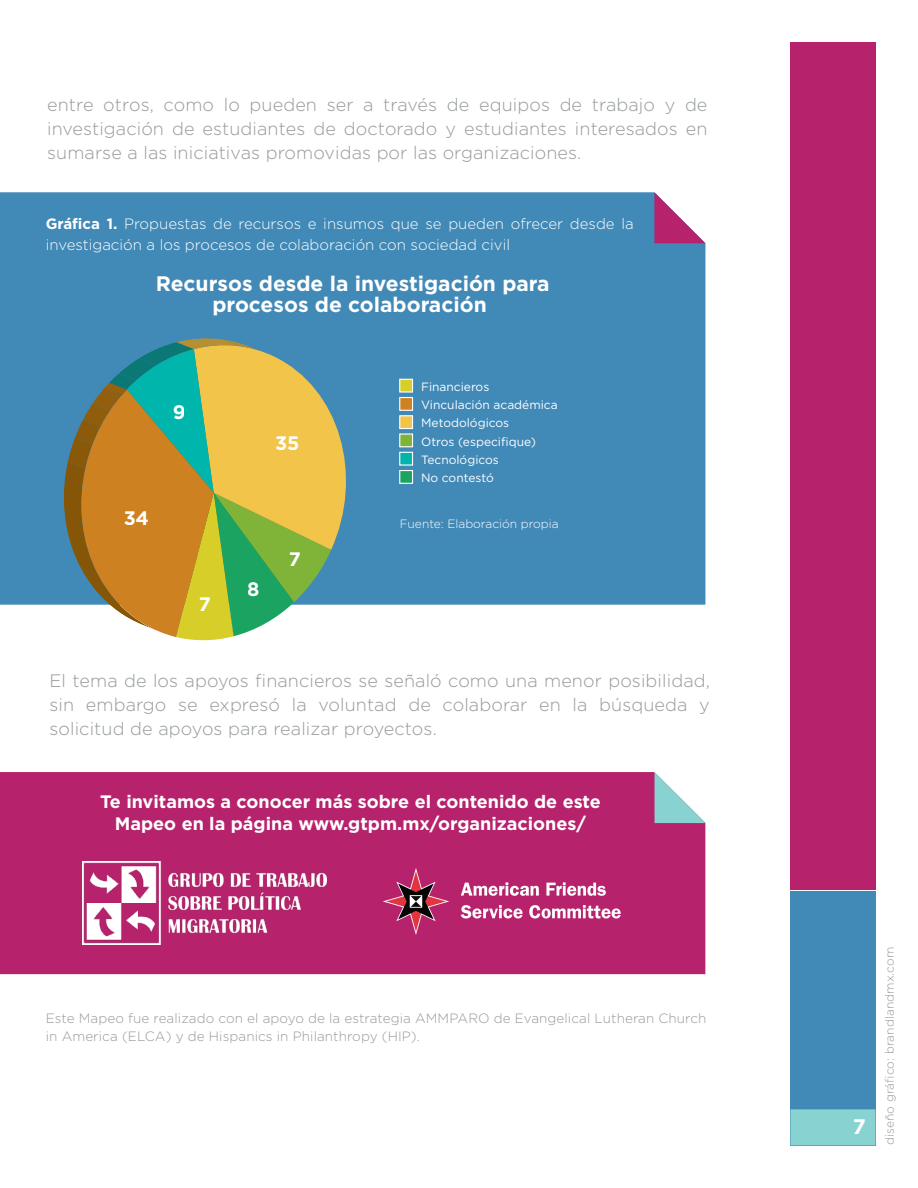
<style>
.page{position:relative;width:918px;height:1188px;background:#fff}
.page>*{position:absolute;margin:0;border:0;box-sizing:border-box;transform-origin:0 0}
.t1{font:700 21px/21px "Gotham";color:#fff;text-align:center}
.t2{font:700 19.5px "Gotham";color:#fff}
.t3{font:300 18px/24px "Gotham";letter-spacing:.005em;color:#95999b;text-align:justify}
.t4{font:700 18px/22.5px "Gotham";color:#fff;text-align:center}
.t5{font:300 15px/21px "Gotham";color:#fff}
.t6{font:300 13.5px/18px "Gotham";letter-spacing:.005em;color:#95999b}
.t7{font:12px/18.3px "Gotham";color:#fff}
.t8{font:300 12px "Gotham";letter-spacing:.005em;color:#95999b}
.t9{font:300 12px "Gotham";color:#fff}
.s1{font-weight:700}
</style>
<div class="page">
<div style="left:790px;top:43px;width:85px;height:847px;background:#b6236c"></div>
<div style="left:790px;top:891px;width:85px;height:254px;background:#4189b7"></div>
<div style="left:790px;top:1109px;width:85px;height:36px;background:#89d2d2"></div>
<div style="left:0;top:192px;width:705px;height:413px;background:#4189b7"></div>
<svg style="left:654px;top:192px;width:51px;height:51px"></svg>
<svg style="left:58px;top:338px;width:307px;height:303px;background:#9da467"></svg>
<div style="left:399px;top:379px;width:14px;height:14px;background:#d7ce2a;border:1px solid #fff"></div>
<div style="left:399px;top:397px;width:14px;height:14px;background:#cd8121;border:1px solid #fff"></div>
<div style="left:399px;top:415px;width:14px;height:14px;background:#f2c44a;border:1px solid #fff"></div>
<div style="left:399px;top:433px;width:14px;height:14px;background:#7fb438;border:1px solid #fff"></div>
<div style="left:399px;top:452px;width:14px;height:14px;background:#00b5ac;border:1px solid #fff"></div>
<div style="left:399px;top:470px;width:14px;height:14px;background:#1aa361;border:1px solid #fff"></div>
<div style="left:0;top:772px;width:705px;height:202px;background:#b6236c"></div>
<svg style="left:655px;top:772px;width:51px;height:51px"></svg>
<img style="left:82px;top:862px;width:245px;height:82px">
<img style="left:371px;top:831px;width:264px;height:139px">
<svg style="left:41px;top:192px;width:8px;height:783px"></svg>
<svg style="left:790px;top:42px;width:86px;height:7px"></svg>
<svg style="left:869px;top:56px;width:7px;height:1090px"></svg>
<svg style="left:790px;top:1139px;width:72px;height:7px"></svg>
<p class="t3" style="left:47px;top:92px;width:662px">entre otros, como lo pueden ser a través de equipos de trabajo y de investigación de estudiantes de doctorado y estudiantes interesados en sumarse a las iniciativas promovidas por las organizaciones.</p>
<p class="t5" style="left:46px;top:212px;width:589px"><span class="s1">Gráfica 1.</span> Propuestas de recursos e insumos que se pueden ofrecer desde la investigación a los procesos de colaboración con sociedad civil</p>
<p class="t1" style="left:156px;top:273px;width:395px">Recursos desde la investigación para procesos de colaboración</p>
<p class="t2" style="left:172px;top:400px;width:14px">9</p>
<p class="t2" style="left:123px;top:505px;width:27px">34</p>
<p class="t2" style="left:198px;top:591px;width:14px">7</p>
<p class="t2" style="left:275px;top:430px;width:26px">35</p>
<p class="t2" style="left:248px;top:576px;width:14px">8</p>
<p class="t2" style="left:288px;top:546px;width:14px">7</p>
<p class="t7" style="left:421px;top:377px;width:138px">Financieros<br>Vinculación académica<br>Metodológicos<br>Otros (especifique)<br>Tecnológicos<br>No contestó</p>
<p class="t9" style="left:400px;top:516px;width:160px">Fuente: Elaboración propia</p>
<p class="t3" style="left:49px;top:668px;width:662px">El tema de los apoyos financieros se señaló como una menor posibilidad, sin embargo se expresó la voluntad de colaborar en la búsqueda y solicitud de apoyos para realizar proyectos.</p>
<p class="t4" style="left:100px;top:790px;width:502px">Te invitamos a conocer más sobre el contenido de este<br>Mapeo en la página www.gtpm.mx/organizaciones/</p>
<p class="t6" style="left:46px;top:1009px;width:662px">Este Mapeo fue realizado con el apoyo de la estrategia AMMPARO de Evangelical Lutheran Church in America (ELCA) y de Hispanics in Philanthropy (HIP).</p>
<p class="t1" style="left:853px;top:1116px;width:14px">7</p>
<p class="t8" style="left:882px;top:1145px;width:200px;rotate:-90deg">diseño gráfico: brandlandmx.com</p>
</div>
